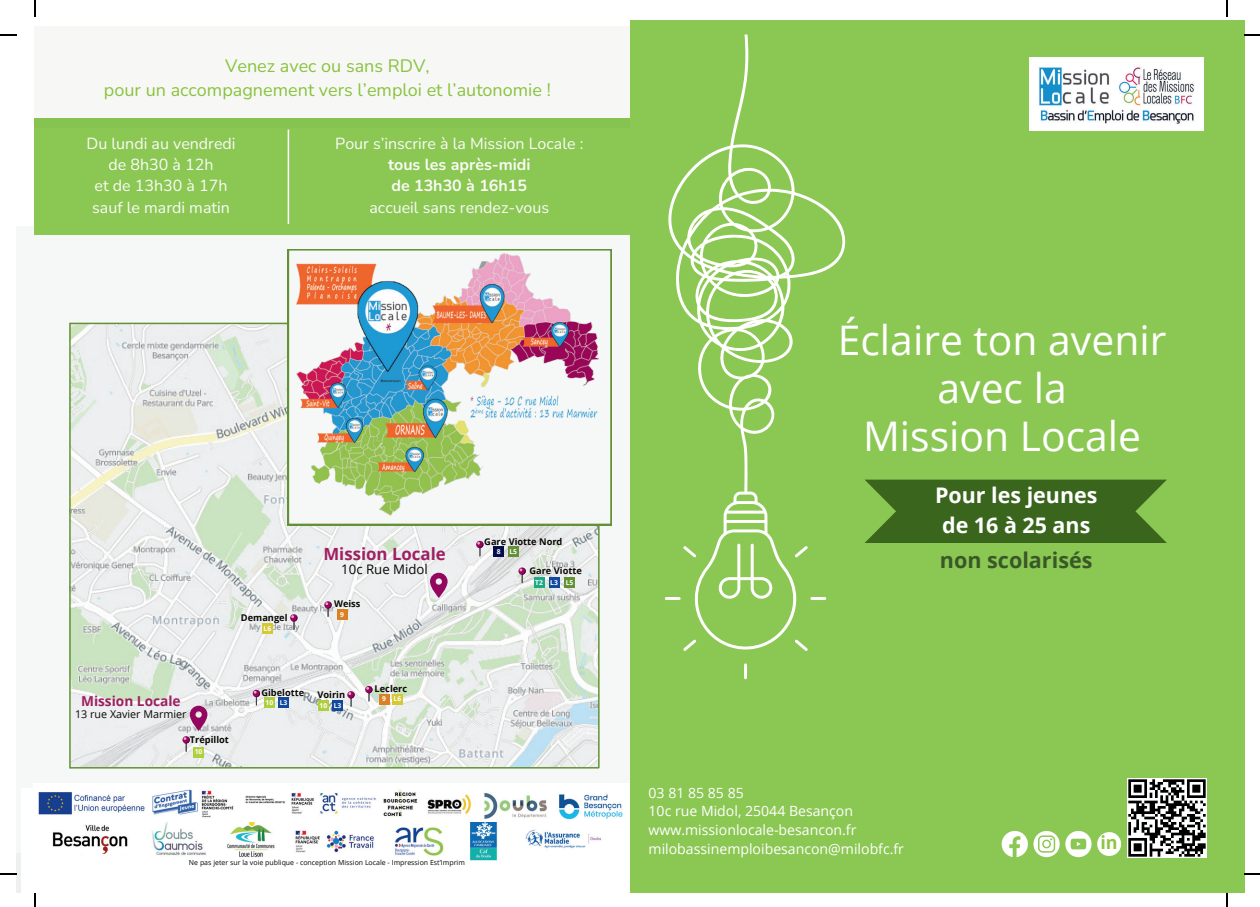
<style>
.page{position:relative;width:1260px;height:907px;background:#fff}
.page>*{position:absolute;margin:0;border:0;box-sizing:border-box;transform-origin:0 0}
.t1{font:40.8px/48px "Open Sans";color:#fff;text-align:center}
.t2{font:700 21.6px "Open Sans";color:#395828}
.t3{font:700 21.4px/30px "Open Sans";color:#fff;text-align:center}
.t4{font:18px/24px "Nunito";color:#8dc641;text-align:center}
.t5{font:700 18px "Open Sans";color:#8dc641}
.t6{font:700 16.8px "Open Sans";color:#9e2062}
.t7{font:16px/21.4px "Nunito";color:#fafbf7;text-align:center}
.t8{font:700 16px/21.4px "Nunito";color:#fafbf7}
.t9{font:14px/18.8px "Open Sans";color:#fff}
.t10{font:700 13.6px "Open Sans";color:#9e2062}
.t11{font:13.2px "Open Sans";color:#080704}
.t12{font:10.8px "Open Sans";color:#080704}
.t13{font:700 9.2px "Open Sans";color:#080704}
.t14{font:7px "Open Sans";color:#080704}
.t15{font:700 6.8px "Open Sans";color:#fff}
</style>
<div class="page">
<img style="left:16px;top:324px;width:582px;height:569px">
<svg style="left:430px;top:572px;width:17px;height:26px"></svg>
<svg style="left:477px;top:541px;width:6px;height:15px"></svg>
<div style="left:493px;top:546px;width:10px;height:10px;background:#010e49"></div>
<div style="left:508px;top:546px;width:10px;height:10px;background:#639236"></div>
<svg style="left:519px;top:567px;width:6px;height:16px"></svg>
<div style="left:533px;top:577px;width:11px;height:10px;background:#1dab86"></div>
<div style="left:564px;top:577px;width:10px;height:10px;background:#639236"></div>
<div style="left:548px;top:577px;width:11px;height:10px;background:#10499d"></div>
<svg style="left:325px;top:601px;width:6px;height:16px"></svg>
<div style="left:337px;top:609px;width:10px;height:10px;background:#da8126"></div>
<svg style="left:291px;top:614px;width:6px;height:16px"></svg>
<div style="left:262px;top:623px;width:10px;height:11px;background:#d4c935"></div>
<svg style="left:366px;top:686px;width:6px;height:15px"></svg>
<div style="left:379px;top:693px;width:10px;height:11px;background:#da8126"></div>
<div style="left:392px;top:693px;width:10px;height:11px;background:#d4c935"></div>
<svg style="left:348px;top:691px;width:6px;height:15px"></svg>
<div style="left:318px;top:700px;width:10px;height:11px;background:#afd03e"></div>
<div style="left:332px;top:700px;width:11px;height:11px;background:#10499d"></div>
<svg style="left:254px;top:690px;width:6px;height:15px"></svg>
<div style="left:264px;top:697px;width:11px;height:11px;background:#afd03e"></div>
<div style="left:278px;top:697px;width:11px;height:11px;background:#10499d"></div>
<svg style="left:183px;top:705px;width:24px;height:46px"></svg>
<div style="left:193px;top:746px;width:11px;height:11px;background:#afd03e"></div>
<div style="left:598px;top:221px;width:74px;height:626px;background:#f5f8f6"></div>
<div style="left:16px;top:226px;width:53px;height:626px;background:#f5f8f6"></div>
<div style="left:22px;top:767px;width:626px;height:72px;background:#f5f8f6"></div>
<div style="left:35px;top:235px;width:595px;height:88px;background:#f5f8f6"></div>
<div style="left:22px;top:788px;width:617px;height:105px;background:#fff"></div>
<div style="left:35px;top:118px;width:595px;height:117px;background:#8bc753"></div>
<div style="left:630px;top:20px;width:614px;height:873px;background:#8bc753"></div>
<img style="left:1029px;top:57px;width:174px;height:74px">
<hr style="left:664px;top:597px;width:16px;height:3px;background:#fff;border-radius:2px">
<hr style="left:810px;top:597px;width:16px;height:3px;background:#fff;border-radius:2px">
<hr style="left:743px;top:663px;width:3px;height:16px;background:#fff;border-radius:2px">
<svg style="left:683px;top:493px;width:124px;height:158px"></svg>
<svg style="left:668px;top:34px;width:178px;height:459px"></svg>
<hr style="left:287px;top:130px;width:2px;height:94px;background:#fff">
<hr style="left:70px;top:322px;width:521px;height:2px;background:#639236">
<hr style="left:70px;top:767px;width:528px;height:1px;background:#639236">
<hr style="left:69px;top:323px;width:2px;height:445px;background:#639236">
<hr style="left:598px;top:322px;width:1px;height:446px;background:#639236">
<img style="left:290px;top:249px;width:321px;height:276px">
<svg style="left:865px;top:479px;width:301px;height:64px;background:#416f21"></svg>
<img style="left:52px;top:822px;width:550px;height:39px">
<svg style="left:1001px;top:831px;width:26px;height:26px"></svg>
<svg style="left:1033px;top:831px;width:26px;height:26px"></svg>
<svg style="left:1065px;top:831px;width:55px;height:26px"></svg>
<img style="left:38px;top:789px;width:585px;height:31px">
<img style="left:1127px;top:778px;width:79px;height:79px">
<svg style="left:35px;top:0;width:1px;height:16px"></svg>
<svg style="left:0;top:34px;width:17px;height:2px"></svg>
<svg style="left:1226px;top:0;width:1px;height:16px"></svg>
<svg style="left:1244px;top:34px;width:15px;height:2px"></svg>
<svg style="left:35px;top:893px;width:1px;height:14px"></svg>
<svg style="left:0;top:873px;width:17px;height:2px"></svg>
<svg style="left:1226px;top:893px;width:1px;height:14px"></svg>
<svg style="left:1244px;top:873px;width:15px;height:2px"></svg>
<p class="t4" style="left:104px;top:53px;width:448px">Venez avec ou sans RDV,<br>pour un accompagnement vers l’emploi et l’autonomie !</p>
<p class="t7" style="left:86px;top:132px;width:150px">Du lundi au vendredi de 8h30 à 12h<br>et de 13h30 à 17h sauf le mardi matin</p>
<p class="t7" style="left:335px;top:132px;width:249px">Pour s’inscrire à la Mission Locale :</p>
<p class="t8" style="left:388px;top:153px;width:144px">tous les après-midi de 13h30 à 16h15</p>
<p class="t7" style="left:369px;top:196px;width:181px">accueil sans rendez-vous</p>
<p class="t6" style="left:323px;top:542px;width:124px">Mission Locale</p>
<p class="t11" style="left:341px;top:560px;width:88px">10c Rue Midol</p>
<p class="t13" style="left:241px;top:611px;width:48px">Demangel</p>
<p class="t15" style="left:263px;top:623px;width:9px">L6</p>
<p class="t13" style="left:334px;top:597px;width:28px">Weiss</p>
<p class="t15" style="left:340px;top:609px;width:5px">9</p>
<p class="t13" style="left:261px;top:685px;width:44px">Gibelotte</p>
<p class="t15" style="left:265px;top:698px;width:23px">10 L3</p>
<p class="t13" style="left:317px;top:688px;width:29px">Voirin</p>
<p class="t10" style="left:81px;top:691px;width:101px">Mission Locale</p>
<p class="t15" style="left:319px;top:700px;width:23px">10 L3</p>
<p class="t12" style="left:75px;top:706px;width:113px">13 rue Xavier Marmier</p>
<p class="t13" style="left:374px;top:682px;width:34px">Leclerc</p>
<p class="t15" style="left:382px;top:694px;width:20px">9 L6</p>
<p class="t13" style="left:190px;top:733px;width:41px">Trépillot</p>
<p class="t15" style="left:195px;top:747px;width:9px">10</p>
<p class="t13" style="left:484px;top:535px;width:80px">Gare Viotte Nord</p>
<p class="t15" style="left:509px;top:546px;width:9px">L5</p>
<p class="t15" style="left:496px;top:546px;width:5px">8</p>
<p class="t13" style="left:529px;top:564px;width:54px">Gare Viotte</p>
<p class="t15" style="left:535px;top:577px;width:9px">T2</p>
<p class="t15" style="left:565px;top:577px;width:9px">L5</p>
<p class="t15" style="left:550px;top:577px;width:9px">L3</p>
<p class="t14" style="left:189px;top:857px;width:277px">Ne pas jeter sur la voie publique - conception Mission Locale - Impression Est’Imprim</p>
<h1 class="t1" style="left:837px;top:315px;width:330px">Éclaire ton avenir avec la<br>Mission Locale</h1>
<h3 class="t3" style="left:934px;top:480px;width:164px">Pour les jeunes de 16 à 25 ans</h3>
<h2 class="t2" style="left:939px;top:545px;width:154px">non scolarisés</h2>
<p class="t9" style="left:648px;top:782px;width:257px">03 81 85 85 85<br>10c rue Midol, 25044 Besançon www.missionlocale-besancon.fr milobassinemploibesancon@milobfc.fr</p>
<p class="t5" style="left:1100px;top:829px;width:19px">in</p>
</div>
